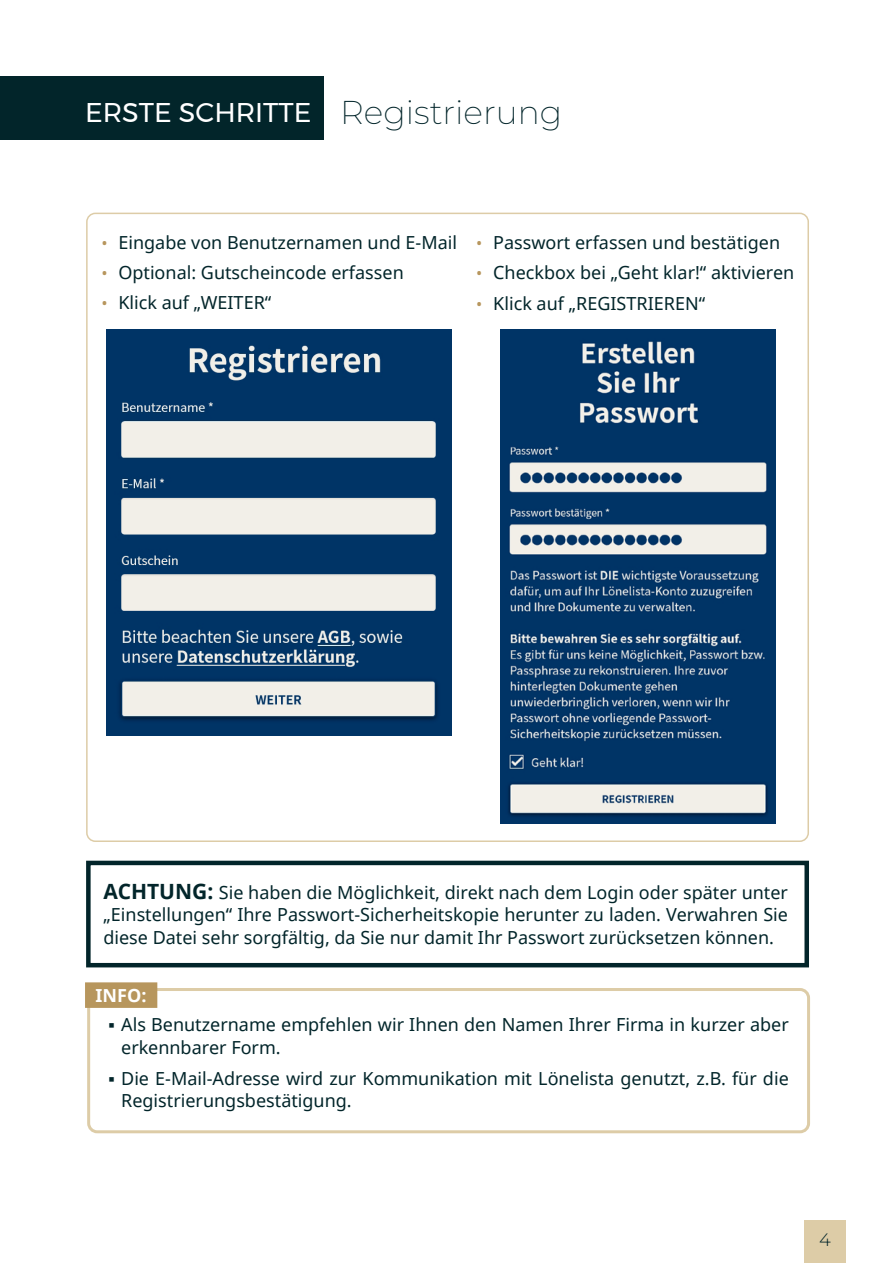
<style>
.page{position:relative;width:893px;height:1263px;background:#fff}
.page>*{position:absolute;margin:0;border:0;box-sizing:border-box;transform-origin:0 0}
.t1{font:100 33px "Montserrat";color:#02252a}
.t2{font:27px "Montserrat";color:#fff}
.t3{font:18px/22.5px "Noto Sans";color:#02252a}
.t4{font:700 18px "Noto Sans";color:#fff}
.t5{font:100 18px "Montserrat";color:#02252a}
.s1{font-size:16.5px;color:#b7965d}
.s2{font-weight:700;font-size:21px}
</style>
<div class="page">
<div style="left:804px;top:1220px;width:42px;height:43px;background:#ddcca7"></div>
<div style="left:0;top:77px;width:323px;height:63px;background:#02252a"></div>
<div style="left:86px;top:861px;width:723px;height:106px;border:4px solid #02252a"></div>
<svg style="left:87px;top:986px;width:723px;height:148px"></svg>
<div style="left:85px;top:982px;width:72px;height:26px;background:#b7965d"></div>
<img style="left:107px;top:329px;width:345px;height:406px">
<img style="left:501px;top:329px;width:274px;height:494px">
<h2 class="t2" style="left:85px;top:91px;width:228px">ERSTE SCHRITTE</h2>
<h1 class="t1" style="left:340px;top:91px;width:224px">Registrierung</h1>
<p class="t3" style="left:101px;top:231px;width:357px"><span class="s1">•</span> Eingabe von Benutzernamen und E-Mail</p>
<p class="t3" style="left:101px;top:261px;width:304px"><span class="s1">•</span> Optional: Gutscheincode erfassen</p>
<p class="t3" style="left:101px;top:291px;width:171px"><span class="s1">•</span> Klick auf „WEITER“</p>
<p class="t3" style="left:476px;top:231px;width:305px"><span class="s1">•</span> Passwort erfassen und bestätigen</p>
<p class="t3" style="left:476px;top:261px;width:320px"><span class="s1">•</span> Checkbox bei „Geht klar!“ aktivieren</p>
<p class="t3" style="left:476px;top:292px;width:230px"><span class="s1">•</span> Klick auf „REGISTRIEREN“</p>
<p class="t3" style="left:103px;top:880px;width:686px;text-align:justify"><span class="s2">ACHTUNG:</span> Sie haben die Möglichkeit, direkt nach dem Login oder später unter „Einstellungen“ Ihre Passwort-Sicherheitskopie herunter zu laden. Verwahren Sie diese Datei sehr sorgfältig, da Sie nur damit Ihr Passwort zurücksetzen können.</p>
<p class="t4" style="left:96px;top:982px;width:52px">INFO:</p>
<p class="t3" style="left:121px;top:1013px;width:669px;text-indent:-13px">▪ Als Benutzername empfehlen wir Ihnen den Namen Ihrer Firma in kurzer aber erkennbarer Form.</p>
<p class="t3" style="left:121px;top:1067px;width:669px;text-indent:-13px">▪ Die E-Mail-Adresse wird zur Kommunikation mit Lönelista genutzt, z.B. für die<br>Registrierungsbestätigung.</p>
<p class="t5" style="left:819px;top:1228px;width:13px">4</p>
</div>
